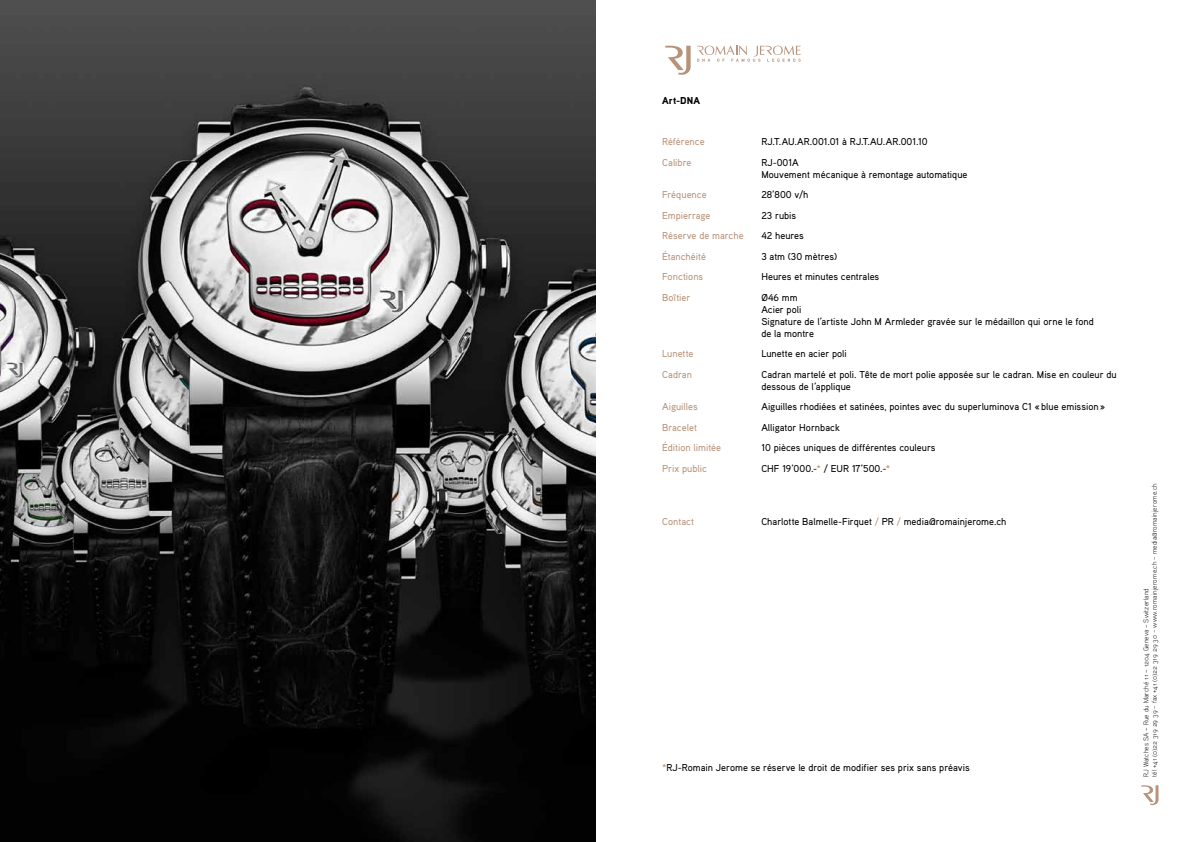
<style>
.page{position:relative;width:1191px;height:842px;background:#fff}
.page>*{position:absolute;margin:0;border:0;box-sizing:border-box;transform-origin:0 0}
.t1{font:500 10px/12px "Aaux Pro";letter-spacing:.005em;color:#000}
.t2{font:500 10px "Aaux Pro";color:#b8937b}
.t3{font:900 10px "Aaux Pro";letter-spacing:.01em;color:#000}
.t4{font:7px/8.4px "Aaux Pro Light OSF";letter-spacing:.01em;color:#000}
.s1{color:#b8937b}
</style>
<div class="page">
<img style="left:0;top:0;width:595px;height:842px">
<svg style="left:1141px;top:785px;width:17px;height:21px"></svg>
<svg style="left:665px;top:46px;width:25px;height:29px"></svg>
<svg style="left:697px;top:46px;width:103px;height:16px"></svg>
<p class="t3" style="left:662px;top:94px;width:40px">Art-DNA</p>
<p class="t2" style="left:662px;top:135px;width:44px">Référence</p>
<p class="t1" style="left:761px;top:135px;width:168px">RJ.T.AU.AR.001.01 à RJ.T.AU.AR.001.10</p>
<p class="t2" style="left:662px;top:156px;width:31px">Calibre</p>
<p class="t1" style="left:761px;top:156px;width:208px">RJ-001A<br>Mouvement mécanique à remontage automatique</p>
<p class="t2" style="left:662px;top:188px;width:46px">Fréquence</p>
<p class="t1" style="left:761px;top:188px;width:49px">28’800 v/h</p>
<p class="t2" style="left:662px;top:209px;width:50px">Empierrage</p>
<p class="t1" style="left:761px;top:209px;width:36px">23 rubis</p>
<p class="t2" style="left:662px;top:229px;width:83px">Réserve de marche</p>
<p class="t1" style="left:761px;top:229px;width:44px">42 heures</p>
<p class="t2" style="left:662px;top:250px;width:45px">Étanchéité</p>
<p class="t1" style="left:761px;top:250px;width:77px">3 atm (30 mètres)</p>
<p class="t2" style="left:662px;top:270px;width:43px">Fonctions</p>
<p class="t1" style="left:761px;top:270px;width:119px">Heures et minutes centrales</p>
<p class="t2" style="left:662px;top:291px;width:30px">Boîtier</p>
<p class="t1" style="left:761px;top:291px;width:334px">Ø46 mm<br>Acier poli<br>Signature de l’artiste John M Armleder gravée sur le médaillon qui orne le fond de la montre</p>
<p class="t2" style="left:662px;top:347px;width:33px">Lunette</p>
<p class="t1" style="left:761px;top:347px;width:87px">Lunette en acier poli</p>
<p class="t2" style="left:662px;top:368px;width:31px">Cadran</p>
<p class="t1" style="left:761px;top:368px;width:357px">Cadran martelé et poli. Tête de mort polie apposée sur le cadran. Mise en couleur du dessous de l’applique</p>
<p class="t2" style="left:662px;top:400px;width:37px">Aiguilles</p>
<p class="t1" style="left:761px;top:400px;width:345px">Aiguilles rhodiées et satinées, pointes avec du superluminova C1 « blue emission»</p>
<p class="t2" style="left:662px;top:421px;width:36px">Bracelet</p>
<p class="t1" style="left:761px;top:421px;width:80px">Alligator Hornback</p>
<p class="t2" style="left:662px;top:441px;width:61px">Édition limitée</p>
<p class="t1" style="left:761px;top:441px;width:176px">10 pièces uniques de différentes couleurs</p>
<p class="t2" style="left:662px;top:462px;width:46px">Prix public</p>
<p class="t1" style="left:761px;top:462px;width:130px">CHF 19’000.-<span class="s1">*</span> / EUR 17’500.-<span class="s1">*</span></p>
<p class="t2" style="left:662px;top:515px;width:34px">Contact</p>
<p class="t1" style="left:761px;top:515px;width:247px">Charlotte Balmelle-Firquet <span class="s1">/</span> PR <span class="s1">/</span> media@romainjerome.ch</p>
<p class="t1" style="left:662px;top:761px;width:309px"><span class="s1">*</span>RJ-Romain Jerome se réserve le droit de modifier ses prix sans préavis</p>
<p class="t4" style="left:1141px;top:777px;width:295px;rotate:-90deg">RJ Watches SA – Rue du Marché 11 – 1204 Geneva – Switzerland<br>tél +41 0( )22 319 29 39 – fax +41 0( )22 319 29 30 – www.romainjerome.ch – media@romainjerome.ch</p>
</div>
